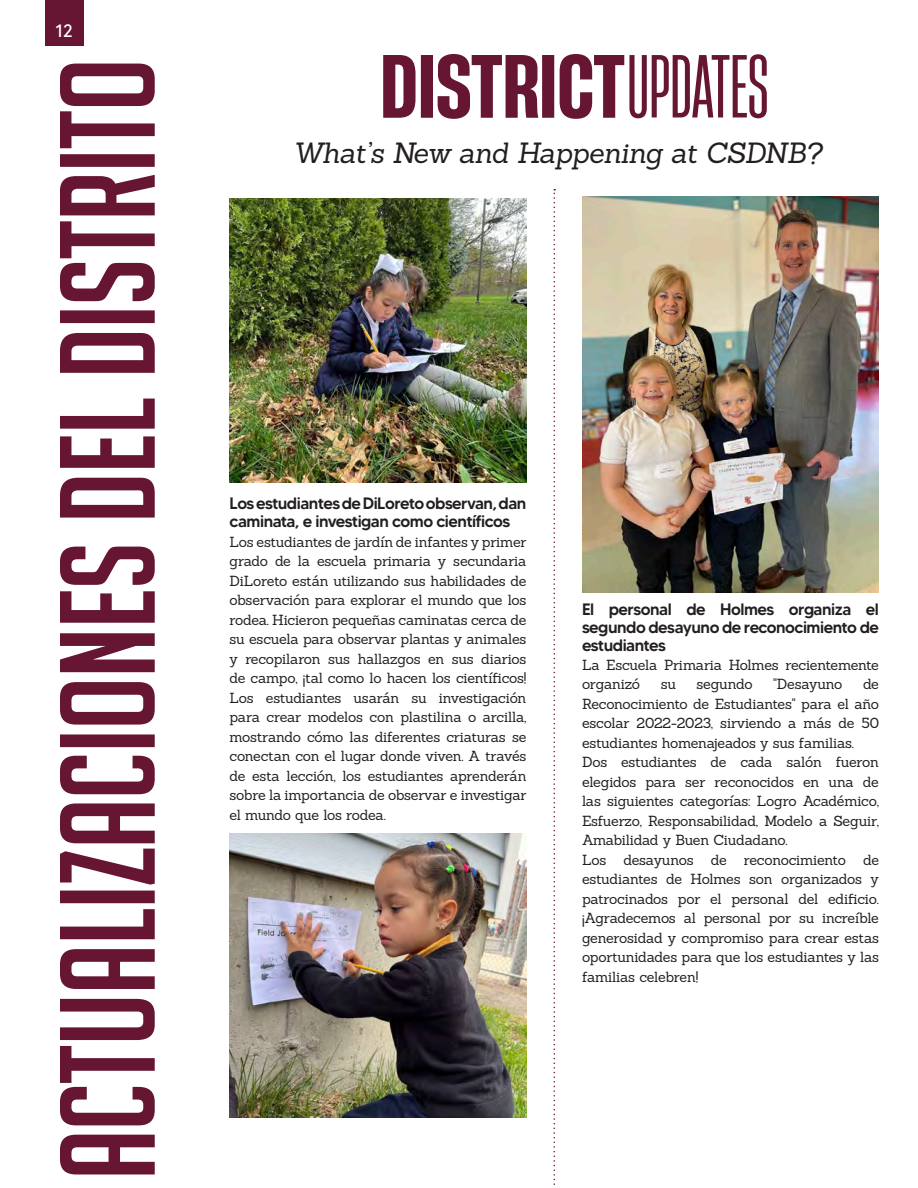
<style>
.page{position:relative;width:918px;height:1188px;background:#fff}
.page>*{position:absolute;margin:0;border:0;box-sizing:border-box;transform-origin:0 0}
.t1{font:italic 28.5px "Sanchez";letter-spacing:-.025em;color:#231f20}
.t2{font:18px "MADETOMMY";color:#fff}
.t3{font:500 16.5px/18px "MADETOMMY";letter-spacing:-.03em;color:#231f20;text-align:justify}
.t4{font:14.25px/19.5px "Sanchez";letter-spacing:-.015em;color:#231f20;text-align:justify}
</style>
<div class="page">
<svg style="left:383px;top:54px;width:384px;height:65px"></svg>
<svg style="left:554px;top:189px;width:1px;height:996px"></svg>
<img style="left:230px;top:834px;width:296px;height:283px">
<img style="left:230px;top:199px;width:296px;height:283px">
<img style="left:582px;top:196px;width:297px;height:396px">
<div style="left:45px;top:0;width:38px;height:46px;background:#661633"></div>
<svg style="left:60px;top:64px;width:95px;height:1110px"></svg>
<p class="t2" style="left:56px;top:20px;width:19px">12</p>
<p class="t1" style="left:293px;top:134px;width:531px">What’s New and Happening at CSDNB?</p>
<p class="t3" style="left:230px;top:495px;width:299px">Los estudiantes de DiLoreto observan, dan caminata, e investigan como científicos</p>
<p class="t4" style="left:230px;top:532px;width:299px">Los estudiantes de jardín de infantes y primer grado de la escuela primaria y secundaria DiLoreto están utilizando sus habilidades de observación para explorar el mundo que los rodea. Hicieron pequeñas caminatas cerca de su escuela para observar plantas y animales y recopilaron sus hallazgos en sus diarios de campo, ¡tal como lo hacen los científicos!<br>Los estudiantes usarán su investigación para crear modelos con plastilina o arcilla, mostrando cómo las diferentes criaturas se conectan con el lugar donde viven. A través de esta lección, los estudiantes aprenderán sobre la importancia de observar e investigar el mundo que los rodea.</p>
<p class="t3" style="left:582px;top:600px;width:299px">El personal de Holmes organiza el segundo desayuno de reconocimiento de estudiantes</p>
<p class="t4" style="left:582px;top:655px;width:298px">La Escuela Primaria Holmes recientemente organizó</p>
<p class="t4" style="left:661px;top:675px;width:17px">su</p>
<p class="t4" style="left:697px;top:675px;width:58px">segundo</p>
<p class="t4" style="left:773px;top:675px;width:71px">"Desayuno</p>
<p class="t4" style="left:582px;top:675px;width:299px;text-indent:281px">de Reconocimiento de Estudiantes" para el año escolar 2022-2023, sirviendo a más de 50 estudiantes homenajeados y sus familias.</p>
<p class="t4" style="left:582px;top:753px;width:299px">Dos estudiantes de cada salón fueron elegidos para ser reconocidos en una de las siguientes categorías: Logro Académico, Esfuerzo, Responsabilidad, Modelo a Seguir, Amabilidad y Buen Ciudadano.</p>
<p class="t4" style="left:582px;top:850px;width:299px">Los desayunos de reconocimiento de estudiantes de Holmes son organizados y patrocinados por el personal del edificio. ¡Agradecemos al personal por su increíble generosidad y compromiso para crear estas oportunidades para que los estudiantes y las familias celebren!</p>
</div>
